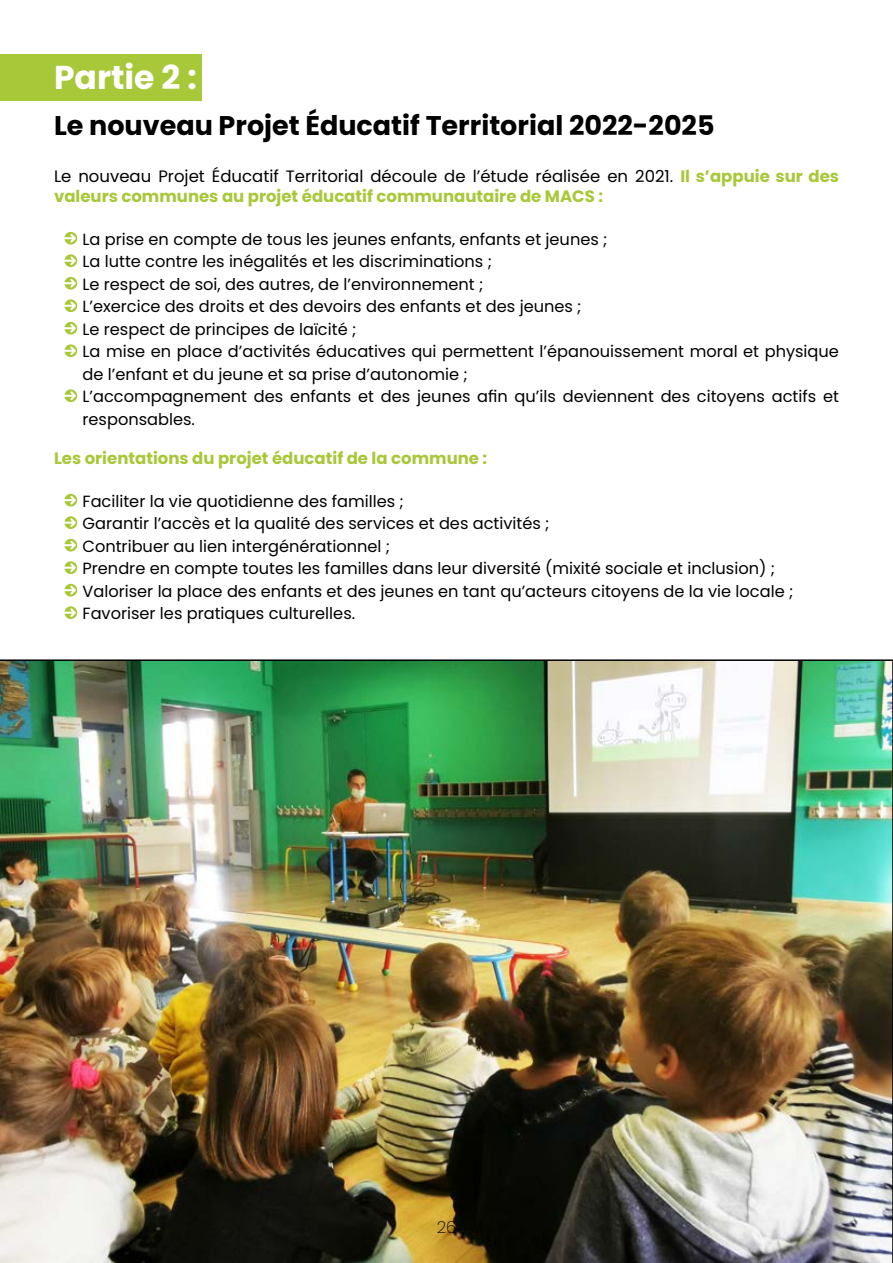
<style>
.page{position:relative;width:893px;height:1263px;background:#fff}
.page>*{position:absolute;margin:0;border:0;box-sizing:border-box;transform-origin:0 0}
.t1{font:700 33px "Poppins";color:#fff}
.t2{font:700 27px "Poppins";color:#000}
.t3{font:700 16.5px/19.8px "Poppins";color:#a7c839}
.t4{font:200 16.5px "Poppins";color:#000}
.t5{font:16.2px/22.5px "Poppins";color:#000}
.s1{font-weight:400;color:#000}
</style>
<div class="page">
<div style="left:0;top:54px;width:201px;height:46px;background:#a7c839"></div>
<svg style="left:64px;top:232px;width:13px;height:13px"></svg>
<svg style="left:64px;top:254px;width:13px;height:13px"></svg>
<svg style="left:64px;top:277px;width:13px;height:13px"></svg>
<svg style="left:64px;top:299px;width:13px;height:13px"></svg>
<svg style="left:64px;top:322px;width:13px;height:13px"></svg>
<svg style="left:64px;top:344px;width:13px;height:13px"></svg>
<svg style="left:64px;top:389px;width:13px;height:13px"></svg>
<svg style="left:64px;top:494px;width:13px;height:12px"></svg>
<svg style="left:64px;top:516px;width:13px;height:13px"></svg>
<svg style="left:64px;top:539px;width:13px;height:12px"></svg>
<svg style="left:64px;top:561px;width:13px;height:13px"></svg>
<svg style="left:64px;top:584px;width:13px;height:12px"></svg>
<svg style="left:64px;top:606px;width:13px;height:13px"></svg>
<img style="left:0;top:659px;width:893px;height:604px">
<h1 class="t1" style="left:54px;top:58px;width:144px">Partie 2 :</h1>
<h2 class="t2" style="left:54px;top:110px;width:662px">Le nouveau Projet Éducatif Territorial 2022-2025</h2>
<p class="t3" style="left:54px;top:167px;width:786px"><span class="s1">Le nouveau Projet Éducatif Territorial découle de l’étude réalisée en 2021.</span> Il s’appuie sur des valeurs communes au projet éducatif communautaire de MACS :</p>
<p class="t5" style="left:83px;top:228px;width:758px">La prise en compte de tous les jeunes enfants, enfants et jeunes ;<br>La lutte contre les inégalités et les discriminations ;<br>Le respect de soi, des autres, de l’environnement ;<br>L’exercice des droits et des devoirs des enfants et des jeunes ;<br>Le respect de principes de laïcité ;<br>La mise en place d’activités éducatives qui permettent l’épanouissement moral et physique de l’enfant et du jeune et sa prise d’autonomie ;<br>L’accompagnement des enfants et des jeunes afin qu’ils deviennent des citoyens actifs et responsables.</p>
<p class="t3" style="left:54px;top:449px;width:435px">Les orientations du projet éducatif de la commune :</p>
<p class="t5" style="left:83px;top:490px;width:712px">Faciliter la vie quotidienne des familles ;<br>Garantir l’accès et la qualité des services et des activités ;<br>Contribuer au lien intergénérationnel ;<br>Prendre en compte toutes les familles dans leur diversité (mixité sociale et inclusion) ; Valoriser la place des enfants et des jeunes en tant qu’acteurs citoyens de la vie locale ; Favoriser les pratiques culturelles.</p>
<p class="t4" style="left:437px;top:1217px;width:21px">26</p>
</div>
